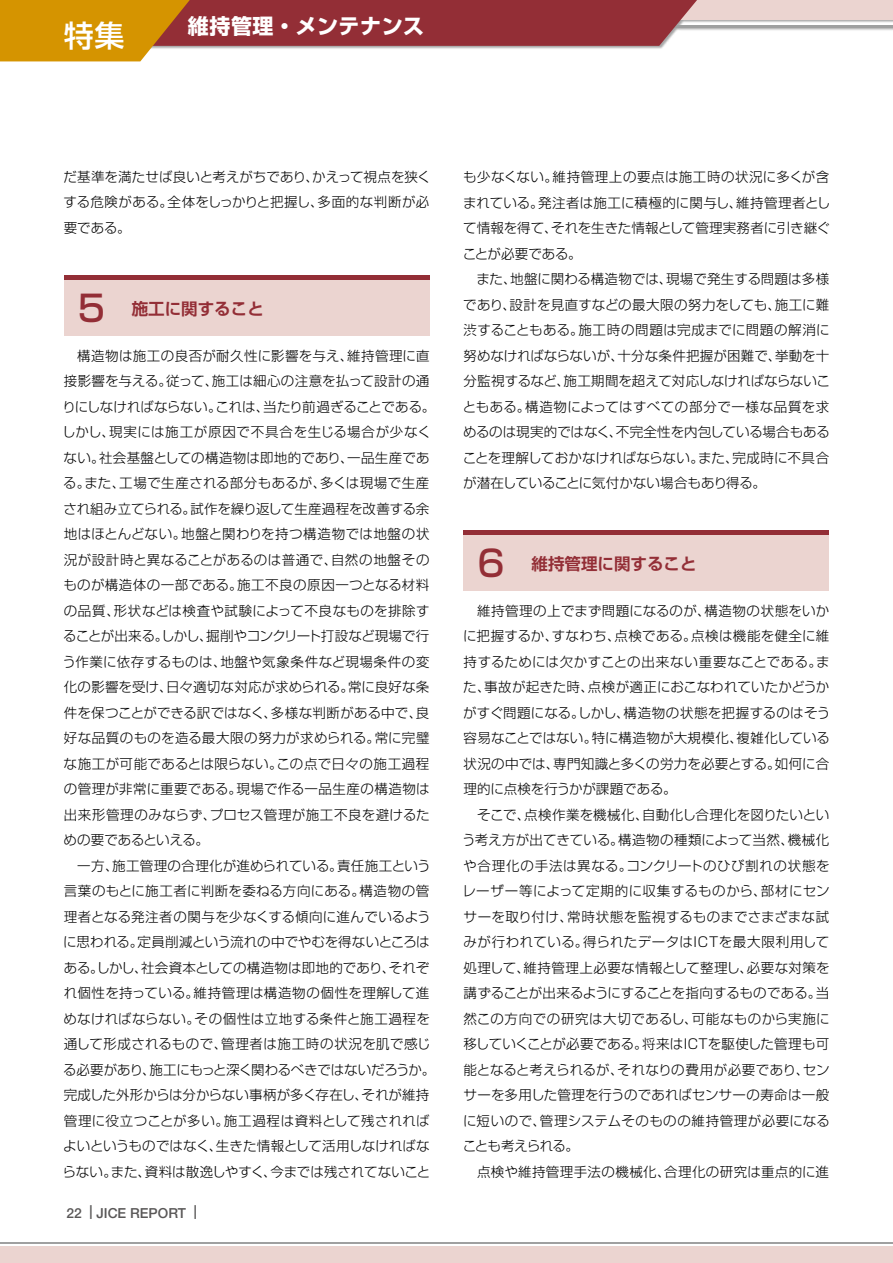
<style>
.page{position:relative;width:893px;height:1263px;background:#fff}
.page>*{position:absolute;margin:0;border:0;box-sizing:border-box;transform-origin:0 0}
.t1{font:500 30px "Shin Go Pro";color:#fff}
.t2{font:700 21px "Shin Go Pro";letter-spacing:.025em;color:#fff}
.t3{font:700 16.5px "Shin Go Pro De";color:#932e36}
.t4{font:500 13.8px "Helvetica Neue";color:#595757}
.t5{font:300 13.5px/25.5px "Shin Go Pro";letter-spacing:.015em;color:#000;text-align:justify}
.s1{font-family:"Shin Go Pro";font-weight:500;font-size:36px}
</style>
<div class="page">
<div style="left:0;top:1247px;width:893px;height:16px;background:#ebd4d0"></div>
<hr style="left:0;top:1243px;width:893px;height:1px;background:#9fa0a0">
<div style="left:0;top:0;width:893px;height:49px;background:#000;opacity:.35"></div>
<div style="left:253px;top:0;width:639px;height:20px;background:#ebd4d0"></div>
<hr style="left:253px;top:25px;width:639px;height:2px;background:#9fa0a0">
<svg style="left:0;top:0;width:708px;height:61px"></svg>
<div style="left:64px;top:275px;width:365px;height:6px;background:#932e36"></div>
<div style="left:64px;top:281px;width:365px;height:55px;background:#ebd4d0"></div>
<div style="left:463px;top:530px;width:366px;height:6px;background:#932e36"></div>
<div style="left:463px;top:536px;width:366px;height:55px;background:#ebd4d0"></div>
<h1 class="t1" style="left:64px;top:11px;width:62px">特集</h1>
<h2 class="t2" style="left:188px;top:10px;width:238px">維持管理・メンテナンス</h2>
<p class="t5" style="left:64px;top:162px;width:369px">だ基準を満たせば良いと考えがちであり、かえって視点を狭くする危険がある。全体をしっかりと把握し、多面的な判断が必要である。</p>
<p class="t3" style="left:78px;top:295px;width:187px"><span class="s1">5</span> 施工に関すること</p>
<p class="t5" style="left:62px;top:341px;width:375px;text-align:left;text-indent:15px">構造物は施工の良否が耐久性に影響を与え、維持管理に直接影響を与える。従って、施工は細心の注意を払って設計の通りにしなければならない。これは、当たり前過ぎることである。しかし、現実には施工が原因で不具合を生じる場合が少なくない。社会基盤としての構造物は即地的であり、一品生産である。また、工場で生産される部分もあるが、多くは現場で生産され組み立てられる。試作を繰り返して生産過程を改善する余地はほとんどない。地盤と関わりを持つ構造物では地盤の状況が設計時と異なることがあるのは普通で、自然の地盤そのものが構造体の一部である。施工不良の原因一つとなる材料の品質、形状などは検査や試験によって不良なものを排除することが出来る。しかし、掘削やコンクリート打設など現場で行う作業に依存するものは、地盤や気象条件など現場条件の変化の影響を受け、日々適切な対応が求められる。常に良好な条件を保つことができる訳ではなく、多様な判断がある中で、良好な品質のものを造る最大限の努力が求められる。常に完璧な施工が可能であるとは限らない。この点で日々の施工過程の管理が非常に重要である。現場で作る一品生産の構造物は出来形管理のみならず、プロセス管理が施工不良を避けるための要であるといえる。</p>
<p class="t5" style="left:63px;top:851px;width:374px;text-align:left;text-indent:15px">一方、施工管理の合理化が進められている。責任施工という言葉のもとに施工者に判断を委ねる方向にある。構造物の管理者となる発注者の関与を少なくする傾向に進んでいるように思われる。定員削減という流れの中でやむを得ないところはある。しかし、社会資本としての構造物は即地的であり、それぞれ個性を持っている。維持管理は構造物の個性を理解して進めなければならない。その個性は立地する条件と施工過程を通して形成されるもので、管理者は施工時の状況を肌で感じる必要があり、施工にもっと深く関わるべきではないだろうか。完成した外形からは分からない事柄が多く存在し、それが維持管理に役立つことが多い。施工過程は資料として残されればよいというものではなく、生きた情報として活用しなければならない。また、資料は散逸しやすく、今までは残されてないこと</p>
<p class="t4" style="left:66px;top:1205px;width:132px">22 | JICE REPORT |</p>
<p class="t5" style="left:463px;top:162px;width:369px">も少なくない。維持管理上の要点は施工時の状況に多くが含まれている。発注者は施工に積極的に関与し、維持管理者として情報を得て、それを生きた情報として管理実務者に引き継ぐことが必要である。</p>
<p class="t5" style="left:463px;top:264px;width:369px;text-indent:14px">また、地盤に関わる構造物では、現場で発生する問題は多様であり、設計を見直すなどの最大限の努力をしても、施工に難渋することもある。施工時の問題は完成までに問題の解消に努めなければならないが、十分な条件把握が困難で、挙動を十分監視するなど、施工期間を超えて対応しなければならないこともある。構造物によってはすべての部分で一様な品質を求めるのは現実的ではなく、不完全性を内包している場合もあることを理解しておかなければならない。また、完成時に不具合が潜在していることに気付かない場合もあり得る。</p>
<p class="t3" style="left:478px;top:550px;width:220px"><span class="s1">6</span> 維持管理に関すること</p>
<p class="t5" style="left:463px;top:596px;width:369px;text-indent:14px">維持管理の上でまず問題になるのが、構造物の状態をいかに把握するか、すなわち、点検である。点検は機能を健全に維持するためには欠かすことの出来ない重要なことである。また、事故が起きた時、点検が適正におこなわれていたかどうかがすぐ問題になる。しかし、構造物の状態を把握するのはそう容易なことではない。特に構造物が大規模化、複雑化している状況の中では、専門知識と多くの労力を必要とする。如何に合理的に点検を行うかが課題である。</p>
<p class="t5" style="left:462px;top:800px;width:369px;text-indent:15px">そこで、点検作業を機械化、自動化し合理化を図りたいという考え方が出てきている。構造物の種類によって当然、機械化や合理化の手法は異なる。コンクリートのひび割れの状態をレーザー等によって定期的に収集するものから、部材にセンサーを取り付け、常時状態を監視するものまでさまざまな試みが行われている。得られたデータはICTを最大限利用して処理して、維持管理上必要な情報として整理し、必要な対策を講ずることが出来るようにすることを指向するものである。当然この方向での研究は大切であるし、可能なものから実施に移していくことが必要である。将来はICTを駆使した管理も可能となると考えられるが、それなりの費用が必要であり、センサーを多用した管理を行うのであればセンサーの寿命は一般に短いので、管理システムそのものの維持管理が必要になることも考えられる。</p>
<p class="t5" style="left:477px;top:1157px;width:354px">点検や維持管理手法の機械化、合理化の研究は重点的に進</p>
</div>
